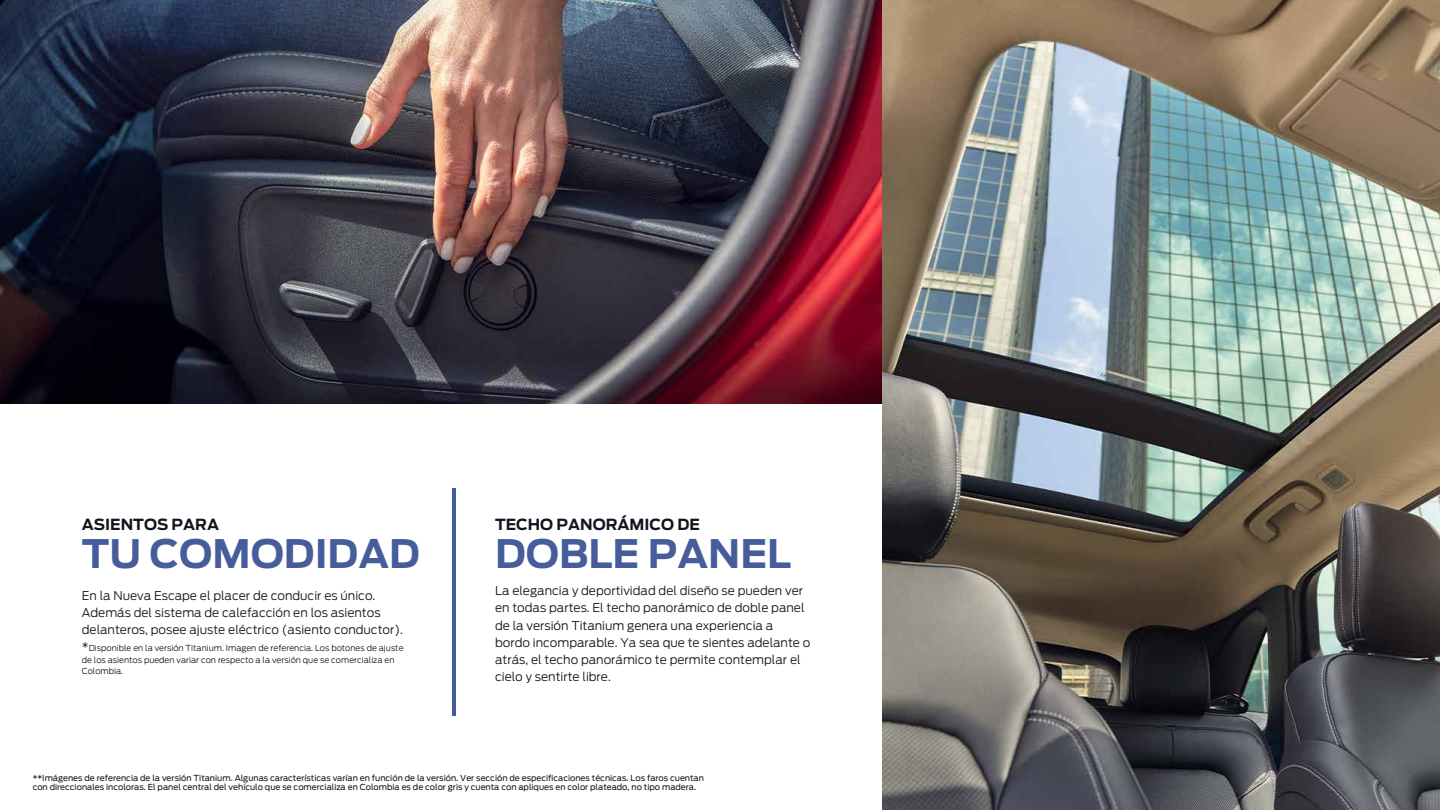
<style>
.page{position:relative;width:1440px;height:810px;background:#fff}
.page>*{position:absolute;margin:0;border:0;box-sizing:border-box;transform-origin:0 0}
.t1{font:700 39px "Ford Antenna";color:#465c9b}
.t2{font:700 15.23px "Ford Antenna";color:#10161d}
.t3{font:300 12px/17.2px "Ford Antenna";color:#10161d}
.t4{font:8.25px/9px "Ford Antenna";color:#10161d}
.t5{font:300 8.25px/11.2px "Ford Antenna";color:#10161d}
.s1{font-size:12px}
</style>
<div class="page">
<hr style="left:452px;top:488px;width:4px;height:228px;background:#465c9b">
<img style="left:0;top:0;width:882px;height:404px">
<img style="left:882px;top:0;width:558px;height:810px">
<p class="t2" style="left:82px;top:511px;width:139px">ASIENTOS PARA</p>
<h1 class="t1" style="left:82px;top:518px;width:340px">TU COMODIDAD</h1>
<p class="t3" style="left:82px;top:585px;width:323px">En la Nueva Escape el placer de conducir es único.<br>Además del sistema de calefacción en los asientos delanteros, posee ajuste eléctrico (asiento conductor).</p>
<p class="t5" style="left:82px;top:642px;width:323px"><span class="s1">*</span>Disponible en la versión Titanium. Imagen de referencia. Los botones de ajuste de los asientos pueden variar con respecto a la versión que se comercializa en<br>Colombia.</p>
<p class="t2" style="left:495px;top:511px;width:206px">TECHO PANORÁMICO DE</p>
<h1 class="t1" style="left:495px;top:518px;width:298px">DOBLE PANEL</h1>
<p class="t3" style="left:495px;top:581px;width:317px">La elegancia y deportividad del diseño se pueden ver en todas partes. El techo panorámico de doble panel de la versión Titanium genera una experiencia a bordo incomparable. Ya sea que te sientes adelante o atrás, el techo panorámico te permite contemplar el cielo y sentirte libre.</p>
<p class="t4" style="left:33px;top:773px;width:673px">**Imágenes de referencia de la versión Titanium. Algunas características varían en función de la versión. Ver sección de especificaciones técnicas. Los faros cuentan con direccionales incoloras. El panel central del vehículo que se comercializa en Colombia es de color gris y cuenta con apliques en color plateado, no tipo madera.</p>
</div>
